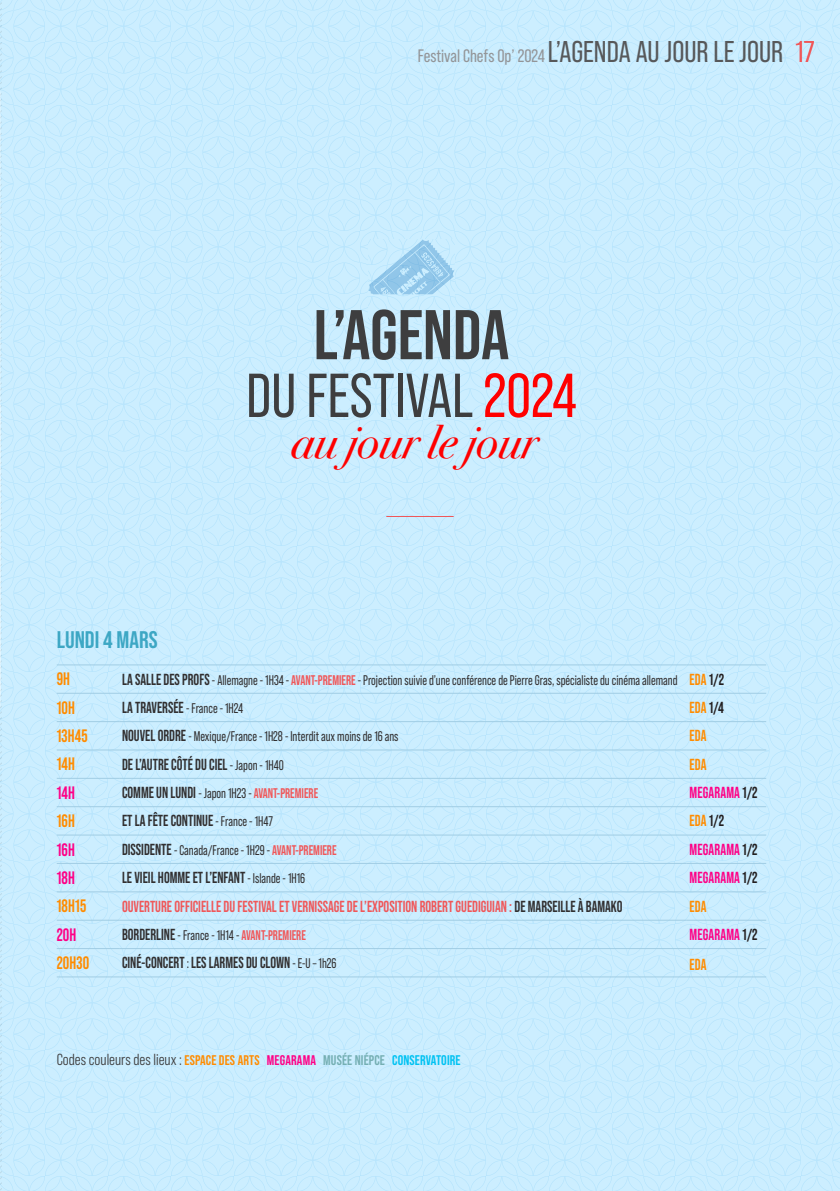
<style>
.page{position:relative;width:840px;height:1191px;background:#fff}
.page>*{position:absolute;margin:0;border:0;box-sizing:border-box;transform-origin:0 0}
.t1{font:700 70.2px "Bebas Neue Pro";color:#3e3e3f}
.t2{font:61.8px "Bebas Neue Pro";color:#3e3e3f}
.t3{font:italic 47.2px "Bodoni Svty Two ITCTT";color:#f00}
.t4{font:30px "Bebas Neue Pro Middle";color:#f05759}
.t5{font:700 24px "Bebas Neue Pro";color:#3da7c4}
.t6{font:18px "Bebas Neue Pro";color:#939598}
.t7{font:700 18px "Bebas Neue Pro";letter-spacing:.01em;color:#ff8c00;scale:.9 1}
.t8{font:700 18px "Bebas Neue Pro";letter-spacing:.01em;color:#ff0086;scale:.9 1}
.t9{font:700 16px "Bebas Neue Pro";color:#312f30;scale:.9 1}
.t10{font:700 16px "Bebas Neue Pro";color:#f05759;scale:.9 1}
.t11{font:16px "Bebas Neue Pro Middle";color:#3e3e3f}
.t12{font:700 16px "Bebas Neue Pro";letter-spacing:.01em;color:#ff0086;scale:.9 1}
.t13{font:700 16px "Bebas Neue Pro";letter-spacing:.01em;color:#ff8c00;scale:.9 1}
.t14{font:14px "Bebas Neue Pro";color:#312f30;scale:.9 1}
.t15{font:700 14px "Bebas Neue Pro";color:#f05759;scale:.9 1}
.s1{font-size:30px;color:#57585a}
.s2{color:#f00}
.s3{font-weight:700;font-size:16px}
.s4{font-weight:700;color:#f05759}
.s5{font-weight:700;font-size:16px;color:#ff8c00}
.s6{font-weight:700;font-size:16px;color:#231f20}
.s7{color:#231f20}
.s8{font-weight:400;font-size:14px}
.s9{font-size:16px;color:#312f30}
.s10{font-weight:400;color:#312f30}
.s11{color:#312f30}
.s12{font-family:"Bebas Neue Pro";font-weight:700;font-size:14px;color:#ff8c00}
.s13{font-family:"Bebas Neue Pro";font-weight:700;font-size:14px;color:#ff0086}
.s14{font-family:"Bebas Neue Pro";font-weight:700;font-size:14px;color:#75afb3}
.s15{font-family:"Bebas Neue Pro";font-weight:700;font-size:14px;color:#00c2f2}
</style>
<div class="page">
<div style="left:0;top:0;width:839px;height:1191px;background:linear-gradient(to right,#c9edfe,#c9edfe)"></div>
<svg style="left:0;top:0;width:1px;height:1191px"></svg>
<svg style="left:368px;top:240px;width:86px;height:54px;background:#acd9f3"></svg>
<hr style="left:57px;top:693px;width:62px;height:1px;background:#a1cde4">
<hr style="left:686px;top:693px;width:79px;height:1px;background:#a1cde4">
<hr style="left:119px;top:721px;width:567px;height:1px;background:#a1cde4">
<hr style="left:686px;top:721px;width:79px;height:1px;background:#a1cde4">
<hr style="left:119px;top:749px;width:567px;height:1px;background:#a1cde4">
<hr style="left:686px;top:749px;width:79px;height:1px;background:#a1cde4">
<hr style="left:119px;top:778px;width:567px;height:1px;background:#a1cde4">
<hr style="left:686px;top:778px;width:79px;height:1px;background:#a1cde4">
<hr style="left:57px;top:806px;width:62px;height:1px;background:#a1cde4">
<hr style="left:119px;top:806px;width:567px;height:1px;background:#a1cde4">
<hr style="left:686px;top:806px;width:79px;height:1px;background:#a1cde4">
<hr style="left:57px;top:834px;width:62px;height:1px;background:#a1cde4">
<hr style="left:119px;top:834px;width:567px;height:1px;background:#a1cde4">
<hr style="left:686px;top:834px;width:79px;height:1px;background:#a1cde4">
<hr style="left:119px;top:863px;width:567px;height:1px;background:#a1cde4">
<hr style="left:686px;top:863px;width:79px;height:1px;background:#a1cde4">
<hr style="left:119px;top:891px;width:567px;height:1px;background:#a1cde4">
<hr style="left:686px;top:891px;width:79px;height:1px;background:#a1cde4">
<hr style="left:119px;top:920px;width:567px;height:1px;background:#a1cde4">
<hr style="left:686px;top:920px;width:79px;height:1px;background:#a1cde4">
<hr style="left:119px;top:948px;width:567px;height:1px;background:#a1cde4">
<hr style="left:686px;top:948px;width:79px;height:1px;background:#a1cde4">
<hr style="left:686px;top:976px;width:79px;height:1px;background:#a1cde4">
<hr style="left:57px;top:920px;width:62px;height:1px;background:#a1cde4">
<hr style="left:57px;top:948px;width:62px;height:1px;background:#a1cde4">
<hr style="left:119px;top:976px;width:567px;height:1px;background:#a1cde4">
<hr style="left:686px;top:664px;width:79px;height:1px;background:#a1cde4">
<hr style="left:57px;top:664px;width:62px;height:1px;background:#a1cde4">
<hr style="left:57px;top:976px;width:62px;height:1px;background:#a1cde4">
<hr style="left:119px;top:664px;width:567px;height:1px;background:#a1cde4">
<hr style="left:119px;top:693px;width:567px;height:1px;background:#a1cde4">
<hr style="left:57px;top:721px;width:62px;height:1px;background:#a1cde4">
<hr style="left:57px;top:749px;width:62px;height:1px;background:#a1cde4">
<hr style="left:57px;top:778px;width:62px;height:1px;background:#a1cde4">
<hr style="left:57px;top:863px;width:62px;height:1px;background:#a1cde4">
<hr style="left:57px;top:891px;width:62px;height:1px;background:#a1cde4">
<hr style="left:386px;top:516px;width:67px;height:1px;background:#f05759">
<p class="t6" style="left:417px;top:45px;width:367px">Festival Chefs Op’ 2024 <span class="s1">L’AGENDA AU JOUR LE JOUR</span></p>
<h3 class="t4" style="left:795px;top:35px;width:21px">17</h3>
<h1 class="t1" style="left:313px;top:295px;width:197px">L’AGENDA</h1>
<h2 class="t2" style="left:246px;top:361px;width:332px">DU FESTIVAL <span class="s2">2024</span></h2>
<h3 class="t3" style="left:291px;top:401px;width:247px">au jour le jour</h3>
<h3 class="t5" style="left:57px;top:625px;width:102px">LUNDI 4 MARS</h3>
<p class="t7" style="left:57px;top:669px;width:16px">9H</p>
<p class="t14" style="left:122px;top:672px;width:670px"><span class="s3">LA SALLE DES PROFS</span> - Allemagne - 1H34 - <span class="s4">AVANT-PREMIERE</span> - Projection suivie d’une conférence de Pierre Gras, spécialiste du cinéma allemand <span class="s5">EDA</span> <span class="s6">1/2</span></p>
<p class="t7" style="left:57px;top:697px;width:22px">10H</p>
<p class="t14" style="left:122px;top:700px;width:136px"><span class="s3">LA TRAVERSÉE</span> - France - 1H24</p>
<p class="t13" style="left:689px;top:698px;width:40px">EDA <span class="s7">1/4</span></p>
<p class="t7" style="left:57px;top:725px;width:36px">13H45</p>
<p class="t14" style="left:122px;top:728px;width:308px"><span class="s3">NOUVEL ORDRE</span> - Mexique/France - 1H28 - Interdit aux moins de 16 ans</p>
<p class="t13" style="left:689px;top:726px;width:20px">EDA</p>
<p class="t7" style="left:57px;top:754px;width:22px">14H</p>
<p class="t9" style="left:122px;top:755px;width:181px">DE L’AUTRE CÔTÉ DU CIEL <span class="s8">- Japon - 1H40</span></p>
<p class="t13" style="left:689px;top:755px;width:20px">EDA</p>
<p class="t8" style="left:57px;top:782px;width:22px">14H</p>
<p class="t15" style="left:122px;top:785px;width:219px"><span class="s9">COMME UN LUNDI</span> <span class="s10">- Japon 1H23 -</span> AVANT-PREMIERE</p>
<p class="t12" style="left:689px;top:783px;width:77px">MEGARAMA <span class="s7">1/2</span></p>
<p class="t7" style="left:57px;top:810px;width:22px">16H</p>
<p class="t9" style="left:122px;top:811px;width:169px">ET LA FÊTE CONTINUE <span class="s8">- France - 1H47</span></p>
<p class="t13" style="left:689px;top:811px;width:40px">EDA <span class="s7">1/2</span></p>
<p class="t8" style="left:57px;top:839px;width:22px">16H</p>
<p class="t14" style="left:122px;top:842px;width:240px"><span class="s3">DISSIDENTE</span> - Canada/France - 1H29 - <span class="s4">AVANT-PREMIERE</span></p>
<p class="t12" style="left:689px;top:840px;width:77px">MEGARAMA <span class="s7">1/2</span></p>
<p class="t8" style="left:57px;top:867px;width:22px">18H</p>
<p class="t9" style="left:122px;top:868px;width:205px">LE VIEIL HOMME ET L’ENFANT <span class="s8">- Islande - 1H16</span></p>
<p class="t12" style="left:689px;top:868px;width:77px">MEGARAMA <span class="s7">1/2</span></p>
<p class="t7" style="left:57px;top:895px;width:34px">18H15</p>
<p class="t10" style="left:122px;top:897px;width:557px">OUVERTURE OFFICIELLE DU FESTIVAL ET VERNISSAGE DE L’EXPOSITION ROBERT GUEDIGUIAN : <span class="s11">DE MARSEILLE À BAMAKO</span></p>
<p class="t13" style="left:689px;top:897px;width:20px">EDA</p>
<p class="t8" style="left:57px;top:924px;width:23px">20H</p>
<p class="t15" style="left:122px;top:927px;width:206px"><span class="s9">BORDERLINE</span> <span class="s10">- France - 1H14 -</span> AVANT-PREMIERE</p>
<p class="t12" style="left:689px;top:925px;width:77px">MEGARAMA <span class="s7">1/2</span></p>
<p class="t7" style="left:57px;top:952px;width:38px">20H30</p>
<p class="t9" style="left:122px;top:953px;width:240px">CINÉ-CONCERT <span class="s8">:</span> LES LARMES DU CLOWN <span class="s8">- E-U – 1h26</span></p>
<p class="t13" style="left:689px;top:955px;width:20px">EDA</p>
<p class="t11" style="left:57px;top:1050px;width:405px">Codes couleurs des lieux : <span class="s12">ESPACE DES ARTS</span> <span class="s13">MEGARAMA</span> <span class="s14">MUSÉE NIÉPCE</span> <span class="s15">CONSERVATOIRE</span></p>
</div>
